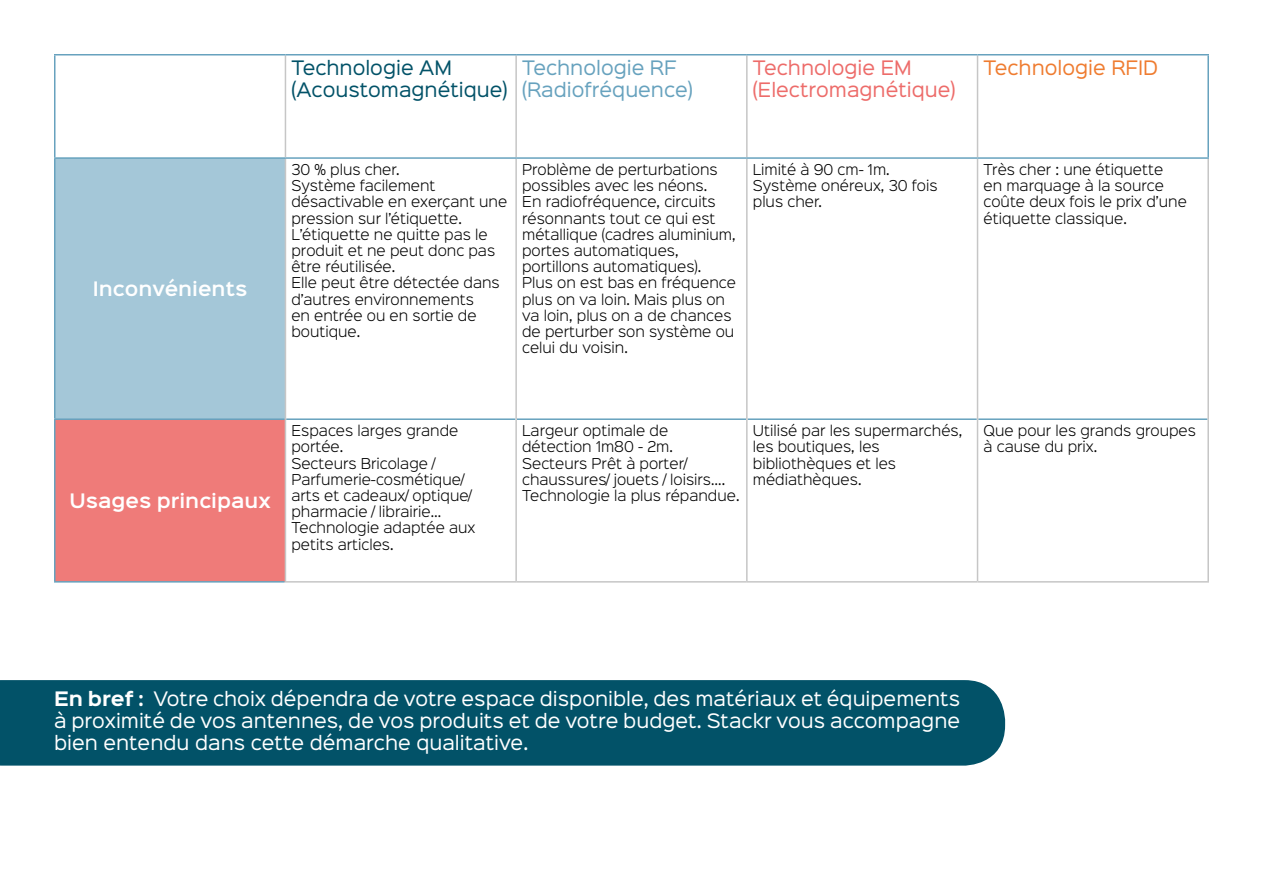
<style>
.page{position:relative;width:1263px;height:893px;background:#fff}
.page>*{position:absolute;margin:0;border:0;box-sizing:border-box;transform-origin:0 0}
.t1{font:18px/21.6px "Sinkin Sans 400";color:#fff;text-align:justify}
.t2{font:18px "Sinkin Sans 400";color:#025268}
.t3{font:18px "Sinkin Sans 400";color:#ed6c6a}
.t4{font:18px "Sinkin Sans 400";color:#67a2be}
.t5{font:600 18px "Sinkin Sans 600";color:#fff}
.t6{font:18px "Sinkin Sans 400";color:#ef7c30}
.t7{font:300 13.5px/16.2px "Sinkin Sans 300";color:#000}
.s1{font-family:"Sinkin Sans 700";font-weight:700}
</style>
<div class="page">
<div style="left:55px;top:158px;width:230px;height:261px;background:#a4c7d8"></div>
<div style="left:55px;top:419px;width:230px;height:163px;background:#ef7b79"></div>
<hr style="left:54px;top:159px;width:2px;height:259px;background:#67a2be">
<hr style="left:54px;top:418px;width:231px;height:2px;background:#67a2be">
<hr style="left:54px;top:420px;width:2px;height:161px;background:#67a2be">
<hr style="left:286px;top:418px;width:229px;height:2px;background:#67a2be">
<hr style="left:517px;top:418px;width:229px;height:2px;background:#67a2be">
<hr style="left:748px;top:418px;width:229px;height:2px;background:#67a2be">
<hr style="left:978px;top:418px;width:229px;height:2px;background:#67a2be">
<hr style="left:54px;top:581px;width:231px;height:2px;background:#67a2be">
<hr style="left:285px;top:56px;width:1px;height:101px;background:#c6c6c6">
<hr style="left:285px;top:159px;width:1px;height:260px;background:#c6c6c6">
<hr style="left:285px;top:419px;width:1px;height:162px;background:#c6c6c6">
<hr style="left:285px;top:581px;width:231px;height:2px;background:#c6c6c6">
<hr style="left:515px;top:56px;width:2px;height:101px;background:#c6c6c6">
<hr style="left:515px;top:159px;width:2px;height:260px;background:#c6c6c6">
<hr style="left:515px;top:419px;width:2px;height:162px;background:#c6c6c6">
<hr style="left:516px;top:581px;width:231px;height:2px;background:#c6c6c6">
<hr style="left:746px;top:56px;width:2px;height:101px;background:#c6c6c6">
<hr style="left:746px;top:159px;width:2px;height:260px;background:#c6c6c6">
<hr style="left:746px;top:419px;width:2px;height:162px;background:#c6c6c6">
<hr style="left:747px;top:581px;width:230px;height:2px;background:#c6c6c6">
<hr style="left:977px;top:56px;width:1px;height:101px;background:#c6c6c6">
<hr style="left:977px;top:159px;width:1px;height:260px;background:#c6c6c6">
<hr style="left:1207px;top:159px;width:2px;height:260px;background:#c6c6c6">
<hr style="left:977px;top:419px;width:1px;height:162px;background:#c6c6c6">
<hr style="left:1207px;top:419px;width:2px;height:162px;background:#c6c6c6">
<hr style="left:977px;top:581px;width:232px;height:2px;background:#c6c6c6">
<hr style="left:54px;top:54px;width:231px;height:2px;background:#67a2be">
<hr style="left:54px;top:56px;width:2px;height:101px;background:#67a2be">
<hr style="left:285px;top:54px;width:231px;height:2px;background:#67a2be">
<hr style="left:516px;top:54px;width:231px;height:2px;background:#67a2be">
<hr style="left:747px;top:54px;width:230px;height:2px;background:#67a2be">
<hr style="left:977px;top:54px;width:232px;height:2px;background:#67a2be">
<hr style="left:1207px;top:56px;width:2px;height:101px;background:#67a2be">
<hr style="left:54px;top:157px;width:231px;height:2px;background:#67a2be">
<hr style="left:285px;top:157px;width:231px;height:2px;background:#67a2be">
<hr style="left:516px;top:157px;width:231px;height:2px;background:#67a2be">
<hr style="left:747px;top:157px;width:230px;height:2px;background:#67a2be">
<hr style="left:977px;top:157px;width:232px;height:2px;background:#67a2be">
<div style="left:0;top:680px;width:1005px;height:86px;background:#025268"></div>
<p class="t5" style="left:93px;top:273px;width:156px">Inconvénients</p>
<p class="t2" style="left:291px;top:53px;width:162px">Technologie AM</p>
<p class="t2" style="left:291px;top:74px;width:218px">(Acoustomagnétique)</p>
<p class="t4" style="left:522px;top:53px;width:156px">Technologie RF</p>
<p class="t4" style="left:522px;top:74px;width:172px">(Radiofréquence)</p>
<p class="t3" style="left:753px;top:53px;width:160px">Technologie EM</p>
<p class="t3" style="left:753px;top:74px;width:204px">(Electromagnétique)</p>
<p class="t7" style="left:291px;top:160px;width:110px">30 % plus cher.</p>
<p class="t7" style="left:291px;top:177px;width:217px">Système facilement désactivable en exerçant une pression sur l’étiquette.</p>
<p class="t7" style="left:291px;top:225px;width:205px">L’étiquette ne quitte pas le produit et ne peut donc pas être réutilisée.</p>
<p class="t7" style="left:291px;top:274px;width:210px">Elle peut être détectée dans d’autres environnements<br>en entrée ou en sortie de boutique.</p>
<p class="t7" style="left:522px;top:160px;width:197px">Problème de perturbations possibles avec les néons.</p>
<p class="t7" style="left:522px;top:193px;width:215px">En radiofréquence, circuits résonnants tout ce qui est métallique (cadres aluminium, portes automatiques, portillons automatiques).</p>
<p class="t7" style="left:522px;top:274px;width:215px">Plus on est bas en fréquence plus on va loin. Mais plus on va loin, plus on a de chances de perturber son système ou celui du voisin.</p>
<p class="t7" style="left:753px;top:160px;width:138px">Limité à 90 cm- 1m.</p>
<p class="t7" style="left:753px;top:177px;width:186px">Système onéreux, 30 fois plus cher.</p>
<p class="t6" style="left:983px;top:53px;width:176px">Technologie RFID</p>
<p class="t7" style="left:983px;top:160px;width:205px">Très cher : une étiquette<br>en marquage à la source coûte deux fois le prix d’une étiquette classique.</p>
<p class="t5" style="left:69px;top:485px;width:203px">Usages principaux</p>
<p class="t7" style="left:291px;top:422px;width:168px">Espaces larges grande portée.</p>
<p class="t7" style="left:291px;top:454px;width:182px">Secteurs Bricolage /<br>Parfumerie-cosmétique/ arts et cadeaux/ optique/ pharmacie / librairie…</p>
<p class="t7" style="left:291px;top:519px;width:185px">Technologie adaptée aux petits articles.</p>
<p class="t7" style="left:522px;top:422px;width:152px">Largeur optimale de détection 1m80 - 2m.</p>
<p class="t7" style="left:522px;top:454px;width:205px">Secteurs Prêt à porter/ chaussures/ jouets / loisirs….</p>
<p class="t7" style="left:522px;top:486px;width:219px">Technologie la plus répandue.</p>
<p class="t7" style="left:753px;top:422px;width:211px">Utilisé par les supermarchés, les boutiques, les bibliothèques et les médiathèques.</p>
<p class="t7" style="left:983px;top:422px;width:214px">Que pour les grands groupes à cause du prix.</p>
<p class="t1" style="left:54px;top:687px;width:908px"><span class="s1">En bref :</span> Votre choix dépendra de votre espace disponible, des matériaux et équipements à proximité de vos antennes, de vos produits et de votre budget. Stackr vous accompagne bien entendu dans cette démarche qualitative.</p>
</div>
